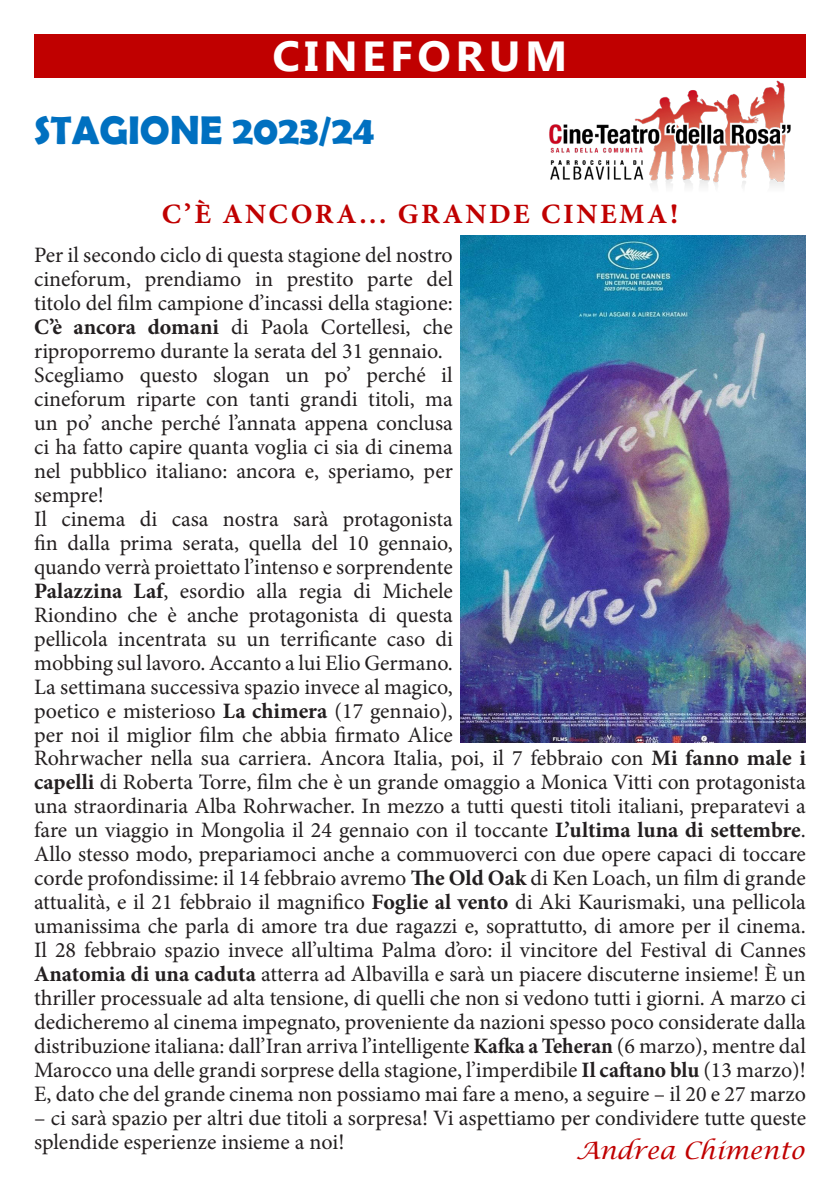
<style>
.page{position:relative;width:840px;height:1191px;background:#fff}
.page>*{position:absolute;margin:0;border:0;box-sizing:border-box;transform-origin:0 0}
.t1{font:700 42px "Myanmar Text";letter-spacing:.1em;color:#fff;scale:1.05 1}
.t2{font:700 40px "Berlin Sans FB Demi";color:#0070c0}
.t3{font:700 28px "Minion Pro";letter-spacing:.09em;color:#c00000}
.t4{font:italic 24px "Lucida Calligraphy";color:#c00000}
.t5{font:22px/24px "Minion Pro";color:#231f20;text-align:justify}
.s1{font-weight:700}
</style>
<div class="page">
<div style="left:34px;top:34px;width:771px;height:44px;background:#c00000"></div>
<img style="left:549px;top:80px;width:242px;height:106px">
<img style="left:460px;top:236px;width:345px;height:507px">
<p class="t1" style="left:272px;top:32px;width:282px">CINEFORUM</p>
<p class="t2" style="left:34px;top:107px;width:342px">STAGIONE 2023/24</p>
<p class="t3" style="left:162px;top:194px;width:517px">C’È ANCORA... GRANDE CINEMA!</p>
<p class="t5" style="left:34px;top:243px;width:420px">Per il secondo ciclo di questa stagione del nostro cineforum, prendiamo in prestito parte del titolo del film campione d’incassi della stagione:<br><span class="s1">C’è ancora domani</span> di Paola Cortellesi, che riproporremo durante la serata del 31 gennaio.</p>
<p class="t5" style="left:34px;top:363px;width:420px">Scegliamo questo slogan un po’ perché il cineforum riparte con tanti grandi titoli, ma un po’ anche perché l’annata appena conclusa ci ha fatto capire quanta voglia ci sia di cinema nel pubblico italiano: ancora e, speriamo, per sempre!</p>
<p class="t5" style="left:34px;top:507px;width:420px">Il cinema di casa nostra sarà protagonista fin dalla prima serata, quella del 10 gennaio, quando verrà proiettato l’intenso e sorprendente <span class="s1">Palazzina Laf</span>, esordio alla regia di Michele Riondino che è anche protagonista di questa pellicola incentrata su un terrificante caso di mobbing sul lavoro. Accanto a lui Elio Germano.<br>La settimana successiva spazio invece al magico, poetico e misterioso <span class="s1">La chimera</span> (17 gennaio), per noi il miglior film che abbia firmato Alice</p>
<p class="t5" style="left:34px;top:746px;width:773px">Rohrwacher nella sua carriera. Ancora Italia, poi, il 7 febbraio con <span class="s1">Mi fanno male i capelli</span> di Roberta Torre, film che è un grande omaggio a Monica Vitti con protagonista una straordinaria Alba Rohrwacher. In mezzo a tutti questi titoli italiani, preparatevi a fare un viaggio in Mongolia il 24 gennaio con il toccante <span class="s1">L’ultima luna di settembre</span>.<br>Allo stesso modo, prepariamoci anche a commuoverci con due opere capaci di toccare corde profondissime: il 14 febbraio avremo <span class="s1">The Old Oak</span> di Ken Loach, un film di grande attualità, e il 21 febbraio il magnifico <span class="s1">Foglie al vento</span> di Aki Kaurismaki, una pellicola umanissima che parla di amore tra due ragazzi e, soprattutto, di amore per il cinema.<br>Il 28 febbraio spazio invece all’ultima Palma d’oro: il vincitore del Festival di Cannes <span class="s1">Anatomia di una caduta</span> atterra ad Albavilla e sarà un piacere discuterne insieme! È un thriller processuale ad alta tensione, di quelli che non si vedono tutti i giorni. A marzo ci dedicheremo al cinema impegnato, proveniente da nazioni spesso poco considerate dalla distribuzione italiana: dall’Iran arriva l’intelligente <span class="s1">Kafka a Teheran</span> (6 marzo), mentre dal Marocco una delle grandi sorprese della stagione, l’imperdibile <span class="s1">Il caftano blu</span> (13 marzo)!</p>
<p class="t5" style="left:34px;top:1082px;width:773px">E, dato che del grande cinema non possiamo mai fare a meno, a seguire – il 20 e 27 marzo</p>
<p class="t5" style="left:34px;top:1106px;width:773px">– ci sarà spazio per altri due titoli a sorpresa! Vi aspettiamo per condividere tutte queste splendide esperienze insieme a noi!</p>
<p class="t4" style="left:575px;top:1136px;width:232px">Andrea Chimento</p>
</div>
